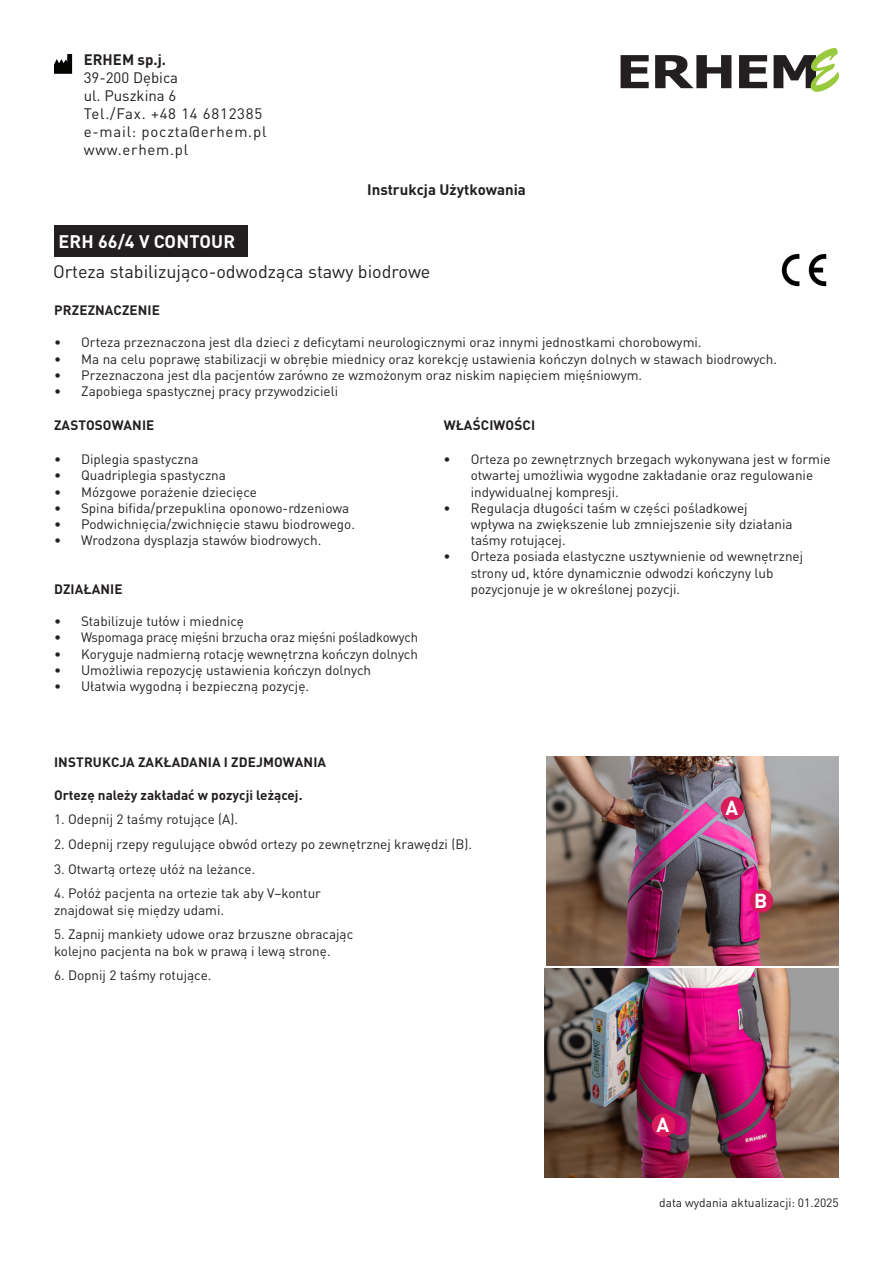
<style>
.page{position:relative;width:893px;height:1263px;background:#fff}
.page>*{position:absolute;margin:0;border:0;box-sizing:border-box;transform-origin:0 0}
.t1{font:700 20.1px "DIN Pro";color:#fff}
.t2{font:18px "DIN Pro";color:#231f20}
.t3{font:700 18px "DIN Pro";letter-spacing:.01em;color:#fff}
.t4{font:15px "DIN Pro";letter-spacing:.05em;color:#231f20}
.lounge_formatted_copy{font:700 15px "DIN Pro";color:#231f20}
.t5{font:15px "DIN Pro";color:#231f20}
.OPISY_DO_ZDJĘĆ{font:13.5px/16.2px "DIN Pro";color:#231f20}
.lounge_formatted_copy-2{font:700 13.5px "DIN Pro";letter-spacing:.01em;color:#231f20}
.OPISY_DO_ZDJĘĆ-2{font:700 13.5px "DIN Pro";color:#231f20}
.t6{font:12px "DIN Pro";color:#231f20}
</style>
<div class="page">
<svg style="left:621px;top:55px;width:28px;height:33px"></svg>
<svg style="left:655px;top:55px;width:76px;height:33px"></svg>
<svg style="left:739px;top:55px;width:28px;height:33px"></svg>
<svg style="left:774px;top:48px;width:65px;height:44px"></svg>
<svg style="left:54px;top:54px;width:18px;height:20px"></svg>
<div style="left:54px;top:225px;width:193px;height:32px;background:#231f20"></div>
<img style="left:781px;top:253px;width:46px;height:34px">
<img style="left:546px;top:757px;width:293px;height:209px">
<img style="left:545px;top:969px;width:294px;height:208px">
<div style="left:721px;top:796px;width:23px;height:24px;background:#d91a5b;border-radius:50%"></div>
<div style="left:652px;top:1113px;width:23px;height:24px;background:#d91a5b;border-radius:50%"></div>
<div style="left:750px;top:889px;width:23px;height:24px;background:#d91a5b;border-radius:50%"></div>
<p class="lounge_formatted_copy" style="left:84px;top:50px;width:84px">ERHEM sp.j.</p>
<p class="t5" style="left:84px;top:68px;width:96px">39-200 Dębica</p>
<p class="t5" style="left:84px;top:86px;width:94px">ul. Puszkina 6</p>
<p class="t4" style="left:84px;top:104px;width:180px">Tel./Fax. +48 14 6812385</p>
<p class="t4" style="left:84px;top:122px;width:184px">e-mail: poczta@erhem.pl</p>
<p class="t4" style="left:84px;top:140px;width:106px">www.erhem.pl</p>
<p class="t3" style="left:59px;top:229px;width:178px">ERH 66/4 V CONTOUR</p>
<p class="lounge_formatted_copy" style="left:367px;top:179px;width:160px">Instrukcja Użytkowania</p>
<p class="t2" style="left:53px;top:259px;width:379px">Orteza stabilizująco-odwodząca stawy biodrowe</p>
<p class="lounge_formatted_copy-2" style="left:54px;top:301px;width:107px">PRZEZNACZENIE</p>
<p class="OPISY_DO_ZDJĘĆ" style="left:54px;top:334px;width:649px">• Orteza przeznaczona jest dla dzieci z deficytami neurologicznymi oraz innymi jednostkami chorobowymi.</p>
<p class="OPISY_DO_ZDJĘĆ" style="left:54px;top:350px;width:724px">• Ma na celu poprawę stabilizacji w obrębie miednicy oraz korekcję ustawienia kończyn dolnych w stawach biodrowych.</p>
<p class="OPISY_DO_ZDJĘĆ" style="left:54px;top:366px;width:589px">• Przeznaczona jest dla pacjentów zarówno ze wzmożonym oraz niskim napięciem mięśniowym.</p>
<p class="OPISY_DO_ZDJĘĆ" style="left:54px;top:383px;width:285px">• Zapobiega spastycznej pracy przywodzicieli</p>
<p class="lounge_formatted_copy-2" style="left:54px;top:416px;width:102px">ZASTOSOWANIE</p>
<p class="OPISY_DO_ZDJĘĆ" style="left:54px;top:451px;width:146px">• Diplegia spastyczna</p>
<p class="OPISY_DO_ZDJĘĆ" style="left:54px;top:467px;width:173px">• Quadriplegia spastyczna</p>
<p class="OPISY_DO_ZDJĘĆ" style="left:54px;top:483px;width:204px">• Mózgowe porażenie dziecięce</p>
<p class="OPISY_DO_ZDJĘĆ" style="left:54px;top:499px;width:297px">• Spina bifida/przepuklina oponowo-rdzeniowa</p>
<p class="OPISY_DO_ZDJĘĆ" style="left:54px;top:515px;width:302px">• Podwichnięcia/zwichnięcie stawu biodrowego.</p>
<p class="OPISY_DO_ZDJĘĆ" style="left:54px;top:532px;width:269px">• Wrodzona dysplazja stawów biodrowych.</p>
<p class="lounge_formatted_copy-2" style="left:54px;top:580px;width:70px">DZIAŁANIE</p>
<p class="OPISY_DO_ZDJĘĆ" style="left:54px;top:613px;width:192px">• Stabilizuje tułów i miednicę</p>
<p class="OPISY_DO_ZDJĘĆ" style="left:54px;top:629px;width:365px">• Wspomaga pracę mięśni brzucha oraz mięśni pośladkowych</p>
<p class="OPISY_DO_ZDJĘĆ" style="left:54px;top:645px;width:366px">• Koryguje nadmierną rotację wewnętrzna kończyn dolnych</p>
<p class="OPISY_DO_ZDJĘĆ" style="left:54px;top:661px;width:319px">• Umożliwia repozycję ustawienia kończyn dolnych</p>
<p class="OPISY_DO_ZDJĘĆ" style="left:54px;top:677px;width:257px">• Ułatwia wygodną i bezpieczną pozycję.</p>
<p class="lounge_formatted_copy-2" style="left:444px;top:416px;width:93px">WŁAŚCIWOŚCI</p>
<p class="OPISY_DO_ZDJĘĆ" style="left:471px;top:451px;width:361px;text-indent:-27px">• Orteza po zewnętrznych brzegach wykonywana jest w formie otwartej umożliwia wygodne zakładanie oraz regulowanie indywidualnej kompresji.</p>
<p class="OPISY_DO_ZDJĘĆ" style="left:471px;top:499px;width:323px;text-indent:-27px">• Regulacja długości taśm w części pośladkowej wpływa na zwiększenie lub zmniejszenie siły działania taśmy rotującej.</p>
<p class="OPISY_DO_ZDJĘĆ" style="left:471px;top:548px;width:334px;text-indent:-27px">• Orteza posiada elastyczne usztywnienie od wewnętrznej strony ud, które dynamicznie odwodzi kończyny lub pozycjonuje je w określonej pozycji.</p>
<p class="lounge_formatted_copy-2" style="left:54px;top:753px;width:274px">INSTRUKCJA ZAKŁADANIA I ZDEJMOWANIA</p>
<p class="OPISY_DO_ZDJĘĆ-2" style="left:54px;top:786px;width:250px">Ortezę należy zakładać w pozycji leżącej.</p>
<p class="OPISY_DO_ZDJĘĆ" style="left:54px;top:811px;width:186px">1. Odepnij 2 taśmy rotujące (A).</p>
<p class="OPISY_DO_ZDJĘĆ" style="left:54px;top:835px;width:420px">2. Odepnij rzepy regulujące obwód ortezy po zewnętrznej krawędzi (B).</p>
<p class="OPISY_DO_ZDJĘĆ" style="left:54px;top:860px;width:203px">3. Otwartą ortezę ułóż na leżance.</p>
<p class="OPISY_DO_ZDJĘĆ" style="left:54px;top:885px;width:268px">4. Połóż pacjenta na ortezie tak aby V–kontur znajdował się między udami.</p>
<p class="OPISY_DO_ZDJĘĆ" style="left:54px;top:926px;width:301px">5. Zapnij mankiety udowe oraz brzuszne obracając kolejno pacjenta na bok w prawą i lewą stronę.</p>
<p class="OPISY_DO_ZDJĘĆ" style="left:54px;top:967px;width:159px">6. Dopnij 2 taśmy rotujące.</p>
<p class="t1" style="left:725px;top:794px;width:14px">A</p>
<p class="t1" style="left:754px;top:887px;width:15px">B</p>
<p class="t1" style="left:656px;top:1111px;width:14px">A</p>
<p class="t6" style="left:659px;top:1195px;width:181px">data wydania aktualizacji: 01.2025</p>
</div>
